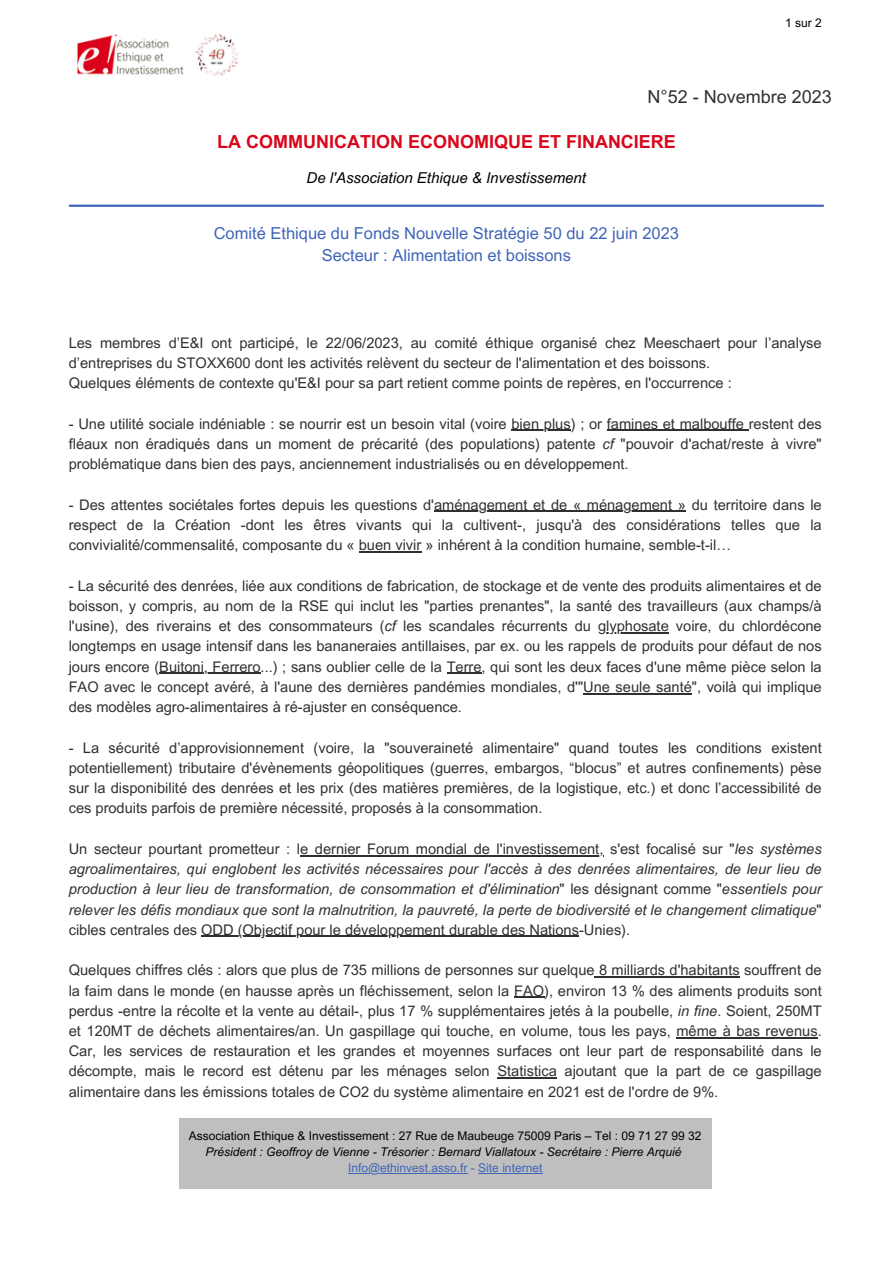
<style>
.page{position:relative;width:893px;height:1264px;background:#fff}
.page>*{position:absolute;margin:0;border:0;box-sizing:border-box;transform-origin:0 0}
.t1{font:700 18px "Arial MT Pro";color:#d9071c}
.t2{font:18px "Arial MT Pro";color:#303030}
.t3{font:16.5px "Arial MT Pro";color:#4065b8}
.t4{font:italic 15px "Arial MT Pro";color:#000}
.t5{font:14.55px/20.2px "Arial MT Pro";color:#303030;text-align:justify}
.t6{font:italic 14.55px/20.2px "Arial MT Pro";color:#303030;text-align:justify}
.t7{font:12px "Arial MT Pro";color:#000}
.t8{font:italic 12px "Arial MT Pro";color:#000}
.t9{font:12px "Arial MT Pro";color:#4065b8}
.s1{font-style:italic}
.s2{font-style:normal}
</style>
<div class="page">
<hr style="left:511px;top:430px;width:59px;height:1px;background:#303030">
<hr style="left:607px;top:430px;width:141px;height:1px;background:#303030">
<hr style="left:434px;top:511px;width:252px;height:1px;background:#303030">
<hr style="left:359px;top:551px;width:62px;height:1px;background:#303030">
<hr style="left:598px;top:632px;width:70px;height:1px;background:#303030">
<hr style="left:159px;top:672px;width:101px;height:2px;background:#303030">
<hr style="left:446px;top:672px;width:35px;height:2px;background:#303030">
<hr style="left:583px;top:693px;width:108px;height:1px;background:#303030">
<hr style="left:300px;top:855px;width:303px;height:1px;background:#303030">
<hr style="left:201px;top:935px;width:378px;height:2px;background:#303030">
<hr style="left:594px;top:976px;width:145px;height:1px;background:#303030">
<hr style="left:514px;top:996px;width:30px;height:1px;background:#303030">
<hr style="left:676px;top:1037px;width:141px;height:1px;background:#303030">
<hr style="left:497px;top:1077px;width:59px;height:1px;background:#303030">
<hr style="left:70px;top:205px;width:752px;height:2px;background:#4065b8">
<img style="left:77px;top:34px;width:161px;height:42px">
<div style="left:179px;top:1118px;width:532px;height:71px;background:#bfbfbf"></div>
<hr style="left:348px;top:1172px;width:119px;height:1px;background:#4065b8">
<hr style="left:478px;top:1172px;width:64px;height:1px;background:#4065b8">
<p class="t7" style="left:785px;top:18px;width:38px">1 sur 2</p>
<p class="t2" style="left:647px;top:90px;width:186px">N°52 - Novembre 2023</p>
<p class="t1" style="left:217px;top:135px;width:460px">LA COMMUNICATION ECONOMIQUE ET FINANCIERE</p>
<p class="t4" style="left:306px;top:172px;width:281px">De l'Association Ethique &amp; Investissement</p>
<p class="t3" style="left:214px;top:227px;width:467px">Comité Ethique du Fonds Nouvelle Stratégie 50 du 22 juin 2023</p>
<p class="t3" style="left:322px;top:249px;width:251px">Secteur : Alimentation et boissons</p>
<p class="t5" style="left:69px;top:334px;width:754px">Les membres d’E&amp;I ont participé, le 22/06/2023, au comité éthique organisé chez Meeschaert pour l’analyse d’entreprises du STOXX600 dont les activités relèvent du secteur de l'alimentation et des boissons.</p>
<p class="t5" style="left:69px;top:375px;width:664px">Quelques éléments de contexte qu'E&amp;I pour sa part retient comme points de repères, en l'occurrence :</p>
<p class="t5" style="left:69px;top:415px;width:754px">- Une utilité sociale indéniable : se nourrir est un besoin vital (voire bien plus) ; or famines et malbouffe restent des fléaux non éradiqués dans un moment de précarité (des populations) patente <span class="s1">cf</span> "pouvoir d'achat/reste à vivre" problématique dans bien des pays, anciennement industrialisés ou en développement.</p>
<p class="t5" style="left:69px;top:496px;width:754px">- Des attentes sociétales fortes depuis les questions d'aménagement et de « ménagement » du territoire dans le respect de la Création -dont les êtres vivants qui la cultivent-, jusqu'à des considérations telles que la convivialité/commensalité, composante du « buen vivir » inhérent à la condition humaine, semble-t-il…</p>
<p class="t5" style="left:69px;top:577px;width:754px">- La sécurité des denrées, liée aux conditions de fabrication, de stockage et de vente des produits alimentaires et de boisson, y compris, au nom de la RSE qui inclut les "parties prenantes", la santé des travailleurs (aux champs/à l'usine), des riverains et des consommateurs (<span class="s1">cf</span> les scandales récurrents du glyphosate voire, du chlordécone longtemps en usage intensif dans les bananeraies antillaises, par ex. ou les rappels de produits pour défaut de nos jours encore (Buitoni, Ferrero...) ; sans oublier celle de la Terre, qui sont les deux faces d'une même pièce selon la FAO avec le concept avéré, à l'aune des dernières pandémies mondiales, d'"Une seule santé", voilà qui implique des modèles agro-alimentaires à ré-ajuster en conséquence.</p>
<p class="t5" style="left:69px;top:739px;width:754px">- La sécurité d’approvisionnement (voire, la "souveraineté alimentaire" quand toutes les conditions existent potentiellement) tributaire d'évènements géopolitiques (guerres, embargos, “blocus” et autres confinements) pèse sur la disponibilité des denrées et les prix (des matières premières, de la logistique, etc.) et donc l’accessibilité de ces produits parfois de première nécessité, proposés à la consommation.</p>
<p class="t6" style="left:69px;top:840px;width:754px"><span class="s2">Un secteur pourtant prometteur : le dernier Forum mondial de l'investissement, s'est focalisé sur "</span>les systèmes agroalimentaires, qui englobent les activités nécessaires pour l'accès à des denrées alimentaires, de leur lieu de production à leur lieu de transformation, de consommation et d'élimination<span class="s2">" les désignant comme "</span>essentiels pour relever les défis mondiaux que sont la malnutrition, la pauvreté, la perte de biodiversité et le changement climatique<span class="s2">" cibles centrales des ODD (Objectif pour le développement durable des Nations-Unies).</span></p>
<p class="t5" style="left:69px;top:961px;width:754px">Quelques chiffres clés : alors que plus de 735 millions de personnes sur quelque 8 milliards d'habitants souffrent de la faim dans le monde (en hausse après un fléchissement, selon la FAO), environ 13 % des aliments produits sont perdus -entre la récolte et la vente au détail-, plus 17 % supplémentaires jetés à la poubelle, <span class="s1">in fine</span>. Soient, 250MT et 120MT de déchets alimentaires/an. Un gaspillage qui touche, en volume, tous les pays, même à bas revenus.<br>Car, les services de restauration et les grandes et moyennes surfaces ont leur part de responsabilité dans le décompte, mais le record est détenu par les ménages selon Statistica ajoutant que la part de ce gaspillage alimentaire dans les émissions totales de CO2 du système alimentaire en 2021 est de l'ordre de 9%.</p>
<p class="t7" style="left:189px;top:1130px;width:514px">Association Ethique &amp; Investissement : 27 Rue de Maubeuge 75009 Paris – Tel : 09 71 27 99 32</p>
<p class="t8" style="left:205px;top:1146px;width:477px">Président : Geoffroy de Vienne - Trésorier : Bernard Viallatoux - Secrétaire : Pierre Arquié</p>
<p class="t9" style="left:348px;top:1162px;width:196px">Info@ethinvest.asso.fr - Site internet</p>
</div>
